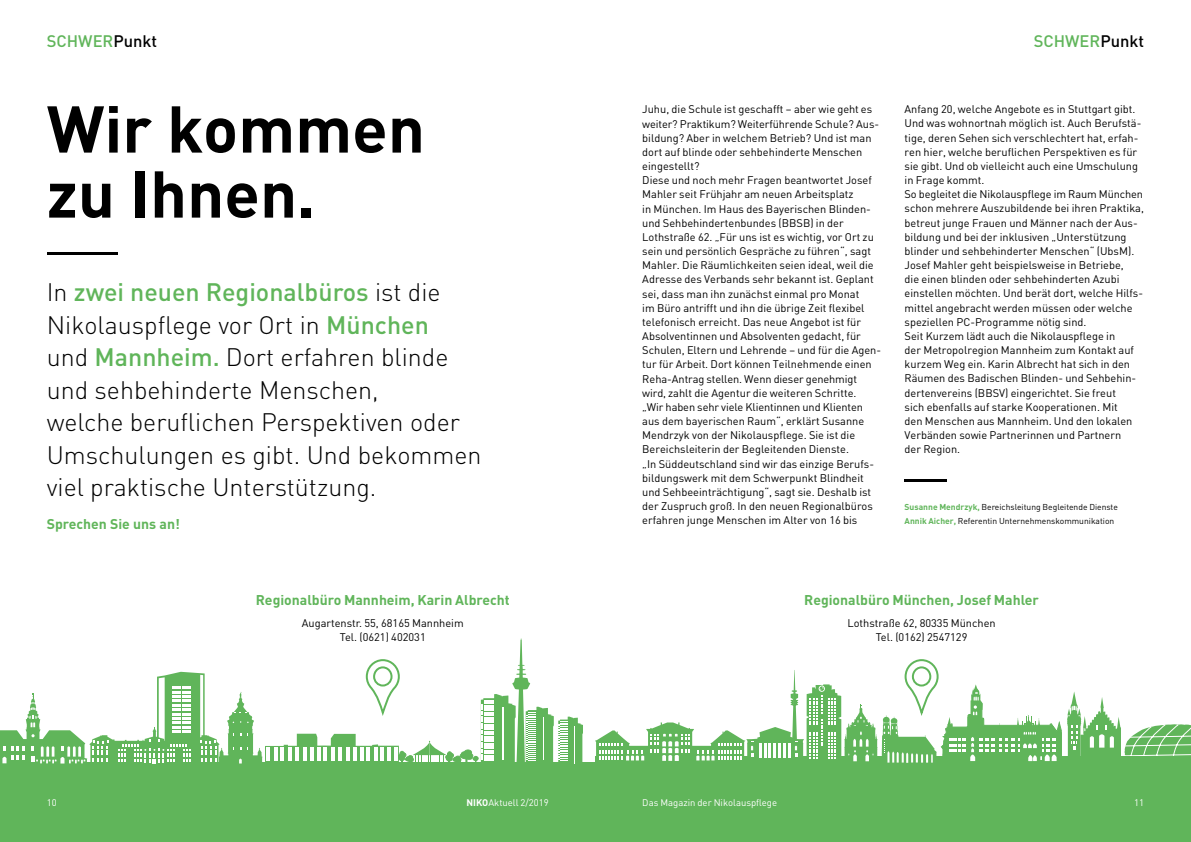
<style>
.page{position:relative;width:1191px;height:842px;background:#fff}
.page>*{position:absolute;margin:0;border:0;box-sizing:border-box;transform-origin:0 0}
.t1{font:700 65px/65px "DIN";color:#000}
.t2{font:300 25px/32.5px "DIN";color:#000}
.t3{font:500 16.5px "DIN";color:#60b55a}
.t4{font:700 14px "DIN";color:#60b55a}
.t5{font:11px/14.2px "DIN";color:#000}
.t6{font:9.5px "DIN";color:#fff}
.t7{font:8.5px/14.2px "DIN";color:#000}
.s1{color:#000}
.s2{font-weight:500;color:#60b55a}
.s3{font-weight:700;color:#60b55a}
.s4{font-weight:700}
</style>
<div class="page">
<hr style="left:904px;top:479px;width:43px;height:3px;background:#000">
<hr style="left:47px;top:252px;width:71px;height:3px;background:#000">
<div style="left:595px;top:757px;width:596px;height:85px;background:#60b55a"></div>
<svg style="left:595px;top:659px;width:466px;height:104px"></svg>
<svg style="left:1067px;top:692px;width:124px;height:65px"></svg>
<div style="left:0;top:762px;width:595px;height:80px;background:#60b55a"></div>
<svg style="left:0;top:638px;width:583px;height:126px"></svg>
<h3 class="t3" style="left:47px;top:31px;width:112px">SCHWER<span class="s1">Punkt</span></h3>
<h3 class="t3" style="left:1033px;top:31px;width:112px">SCHWER<span class="s1">Punkt</span></h3>
<h1 class="t1" style="left:47px;top:94px;width:380px">Wir kommen zu Ihnen.</h1>
<p class="t2" style="left:47px;top:276px;width:436px">In <span class="s2">zwei neuen Regionalbüros</span> ist die Nikolauspflege vor Ort in <span class="s2">München<br></span>und <span class="s2">Mannheim.</span> Dort erfahren blinde und sehbehinderte Menschen,<br>welche beruflichen Perspektiven oder Umschulungen es gibt. Und bekommen viel praktische Unterstützung.</p>
<p class="t4" style="left:47px;top:515px;width:135px">Sprechen Sie uns an!</p>
<p class="t4" style="left:256px;top:591px;width:255px">Regionalbüro Mannheim, Karin Albrecht</p>
<p class="t5" style="left:302px;top:615px;width:163px;text-align:center">Augartenstr. 55, 68165 Mannheim<br>Tel. (0621) 402031</p>
<p class="t5" style="left:642px;top:102px;width:240px">Juhu, die Schule ist geschafft – aber wie geht es weiter? Praktikum? Weiterführende Schule? Aus&shy;bildung? Aber in welchem Betrieb? Und ist man dort auf blinde oder sehbehinderte Menschen eingestellt?<br>Diese und noch mehr Fragen beantwortet Josef Mahler seit Frühjahr am neuen Arbeitsplatz<br>in München. Im Haus des Bayerischen Blinden&shy;und Sehbehindertenbundes (BBSB) in der Lothstraße 62. „Für uns ist es wichtig, vor Ort zu sein und persönlich Gespräche zu führen“, sagt Mahler. Die Räumlichkeiten seien ideal, weil die Adresse des Verbands sehr bekannt ist. Geplant sei, dass man ihn zunächst einmal pro Monat<br>im Büro antrifft und ihn die übrige Zeit flexibel telefonisch erreicht. Das neue Angebot ist für Absolventinnen und Absolventen gedacht, für Schulen, Eltern und Lehrende – und für die Agen&shy;tur für Arbeit. Dort können Teilnehmende einen Reha-Antrag stellen. Wenn dieser genehmigt wird, zahlt die Agentur die weiteren Schritte.<br>„Wir haben sehr viele Klientinnen und Klienten aus dem bayerischen Raum“, erklärt Susanne Mendrzyk von der Nikolauspflege. Sie ist die Bereichsleiterin der Begleitenden Dienste.<br>„In Süddeutschland sind wir das einzige Berufs&shy;bildungswerk mit dem Schwerpunkt Blindheit und Sehbeeinträchtigung“, sagt sie. Deshalb ist der Zuspruch groß. In den neuen Regionalbüros erfahren junge Menschen im Alter von 16 bis</p>
<p class="t5" style="left:904px;top:102px;width:241px">Anfang 20, welche Angebote es in Stuttgart gibt.<br>Und was wohnortnah möglich ist. Auch Berufstä&shy;tige, deren Sehen sich verschlechtert hat, erfah&shy;ren hier, welche beruflichen Perspektiven es für sie gibt. Und ob vielleicht auch eine Umschulung in Frage kommt.<br>So begleitet die Nikolauspflege im Raum München schon mehrere Auszubildende bei ihren Praktika, betreut junge Frauen und Männer nach der Aus&shy;bildung und bei der inklusiven „Unterstützung blinder und sehbehinderter Menschen“ (UbsM).<br>Josef Mahler geht beispielsweise in Betriebe,<br>die einen blinden oder sehbehinderten Azubi einstellen möchten. Und berät dort, welche Hilfs&shy;mittel angebracht werden müssen oder welche speziellen PC-Programme nötig sind.<br>Seit Kurzem lädt auch die Nikolauspflege in<br>der Metropolregion Mannheim zum Kontakt auf kurzem Weg ein. Karin Albrecht hat sich in den Räumen des Badischen Blinden- und Sehbehin&shy;dertenvereins (BBSV) eingerichtet. Sie freut<br>sich ebenfalls auf starke Kooperationen. Mit<br>den Menschen aus Mannheim. Und den lokalen Verbänden sowie Partnerinnen und Partnern<br>der Region.</p>
<p class="t7" style="left:904px;top:500px;width:215px"><span class="s3">Susanne Mendrzyk,</span> Bereichsleitung Begleitende Dienste<br><span class="s3">Annik Aicher,</span> Referentin Unternehmenskommunikation</p>
<p class="t4" style="left:804px;top:591px;width:236px">Regionalbüro München, Josef Mahler</p>
<p class="t5" style="left:847px;top:615px;width:150px;text-align:center">Lothstraße 62, 80335 München<br>Tel. (0162) 2547129</p>
<p class="t6" style="left:47px;top:797px;width:11px">10</p>
<p class="t6" style="left:466px;top:797px;width:84px"><span class="s4">NIKO</span>Aktuell 2/2019</p>
<p class="t6" style="left:642px;top:797px;width:136px">Das Magazin der Nikolauspflege</p>
<p class="t6" style="left:1134px;top:797px;width:11px">11</p>
</div>
